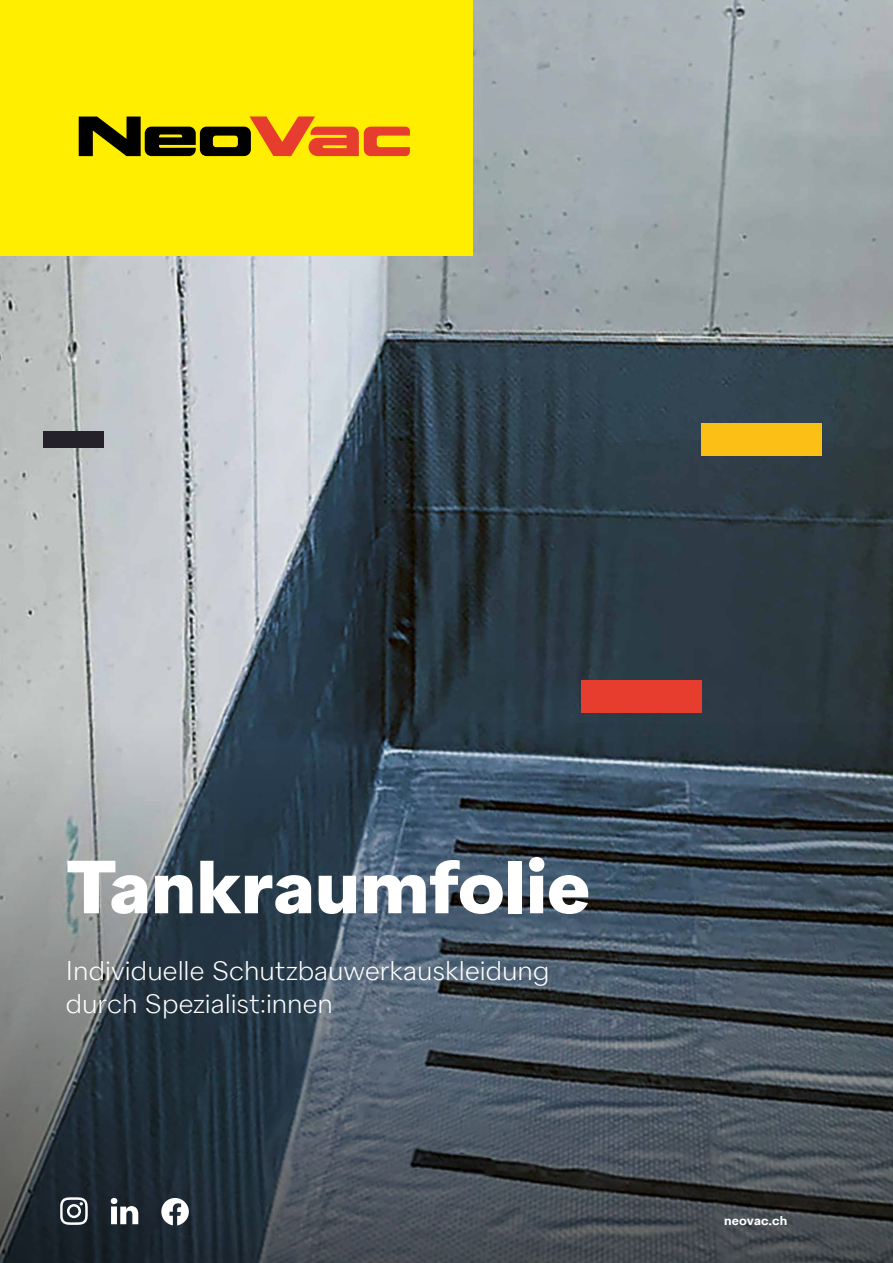
<style>
.page{position:relative;width:893px;height:1263px;background:#fff}
.page>*{position:absolute;margin:0;border:0;box-sizing:border-box;transform-origin:0 0}
.t1{font:700 75px "Neo Vac Sans";color:#fff}
.t2{font:300 27px/33px "Neo Vac Sans";color:#fff}
.t3{font:600 12.75px "Neo Vac Sans";letter-spacing:.01em;color:#fff}
</style>
<div class="page">
<img style="left:0;top:0;width:893px;height:723px">
<svg style="left:0;top:723px;width:893px;height:540px;background:#46525c"></svg>
<div style="left:581px;top:680px;width:121px;height:33px;background:#e63d2f"></div>
<div style="left:702px;top:424px;width:120px;height:32px;background:#fbbf15"></div>
<div style="left:44px;top:432px;width:60px;height:16px;background:#25212a"></div>
<svg style="left:60px;top:1197px;width:28px;height:28px"></svg>
<svg style="left:161px;top:1198px;width:28px;height:27px"></svg>
<svg style="left:111px;top:1198px;width:27px;height:26px"></svg>
<div style="left:0;top:0;width:472px;height:255px;background:#fe0"></div>
<svg style="left:79px;top:116px;width:331px;height:40px"></svg>
<h1 class="t1" style="left:66px;top:842px;width:526px">Tankraumfolie</h1>
<p class="t2" style="left:66px;top:954px;width:485px">Individuelle Schutzbauwerkauskleidung durch Spezialist:innen</p>
<p class="t3" style="left:724px;top:1212px;width:65px">neovac.ch</p>
</div>
